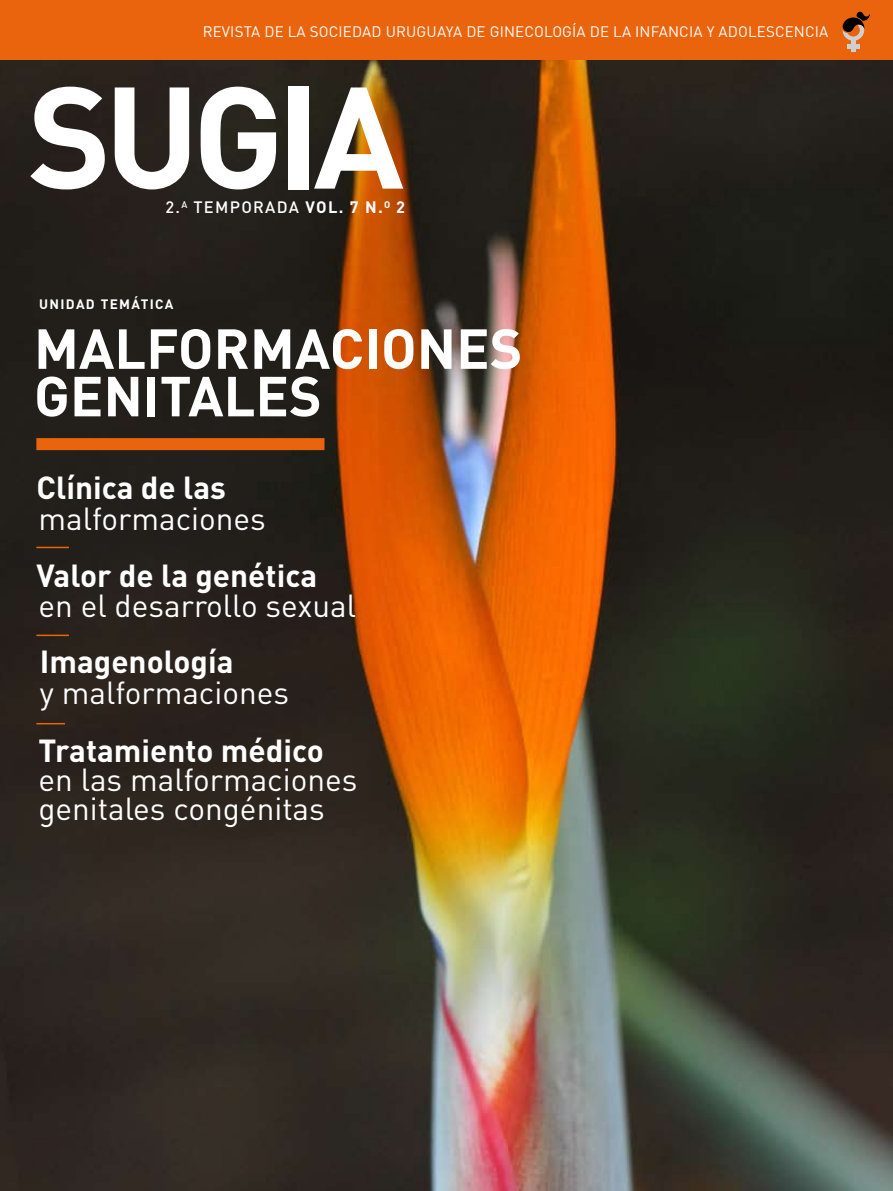
<style>
.page{position:relative;width:893px;height:1191px;background:#fff}
.page>*{position:absolute;margin:0;border:0;box-sizing:border-box;transform-origin:0 0}
.t1{font:700 55.5px "DIN";color:#fff}
.t2{font:31.5px/28.7px "DIN";color:#fff}
.t3{font:700 31.5px "DIN";color:#fff}
.t4{font:500 16.35px "DIN";letter-spacing:.08em;color:#fff}
.t5{font:15px "DIN";letter-spacing:.01em;color:#fff}
.t6{font:700 13.5px "DIN";letter-spacing:.1em;color:#fff}
.s1{font-weight:700}
</style>
<div class="page">
<img style="left:0;top:60px;width:893px;height:1131px">
<div style="left:0;top:0;width:893px;height:60px;background:#ea640d"></div>
<div style="left:851px;top:40px;width:5px;height:12px;background:#cecfd0"></div>
<div style="left:848px;top:44px;width:12px;height:5px;background:#cecfd0"></div>
<svg style="left:842px;top:11px;width:28px;height:30px"></svg>
<div style="left:36px;top:438px;width:288px;height:12px;background:#ea640d"></div>
<hr style="left:36px;top:634px;width:33px;height:2px;background:#ea640d">
<hr style="left:36px;top:547px;width:33px;height:1px;background:#ea640d">
<svg style="left:36px;top:723px;width:29px;height:1px"></svg>
<svg style="left:30px;top:87px;width:373px;height:102px"></svg>
<div style="left:288px;top:86px;width:21px;height:103px;background:#fff"></div>
<p class="t5" style="left:203px;top:23px;width:9px">revista</p>
<p class="t5" style="left:264px;top:23px;width:84px">de la sociedad</p>
<p class="t5" style="left:386px;top:23px;width:11px">uru</p>
<p class="t5" style="left:417px;top:23px;width:341px">guaya de ginecología de la in fancia y adoles</p>
<p class="t5" style="left:775px;top:23px;width:47px">cencia</p>
<p class="t4" style="left:166px;top:197px;width:241px">2.<sup>A</sup> TEMPORADA <span class="s1">Vol. 7 N.</span><sup>o</sup> <span class="s1">2</span></p>
<p class="t6" style="left:39px;top:295px;width:11px">unidad</p>
<p class="t6" style="left:101px;top:295px;width:58px">temática</p>
<h1 class="t1" style="left:34px;top:312px;width:80px">malfor</h1>
<h1 class="t1" style="left:250px;top:312px;width:79px">maciones</h1>
<h1 class="t1" style="left:34px;top:360px;width:31px">geni</h1>
<h1 class="t1" style="left:160px;top:360px;width:63px">tales</h1>
<p class="t3" style="left:37px;top:467px;width:191px">Clínica de las</p>
<p class="t2" style="left:38px;top:503px;width:229px">malformaciones</p>
<p class="t3" style="left:37px;top:555px;width:282px">Valor de la genética</p>
<p class="t2" style="left:38px;top:591px;width:319px">en el desarrollo sexual</p>
<p class="t3" style="left:40px;top:641px;width:195px">Imagenología</p>
<p class="t2" style="left:40px;top:677px;width:251px">y malformaciones</p>
<p class="t3" style="left:38px;top:729px;width:287px">Tratamiento médico</p>
<p class="t2" style="left:38px;top:764px;width:321px">en las malformaciones genitales congénitas</p>
</div>
